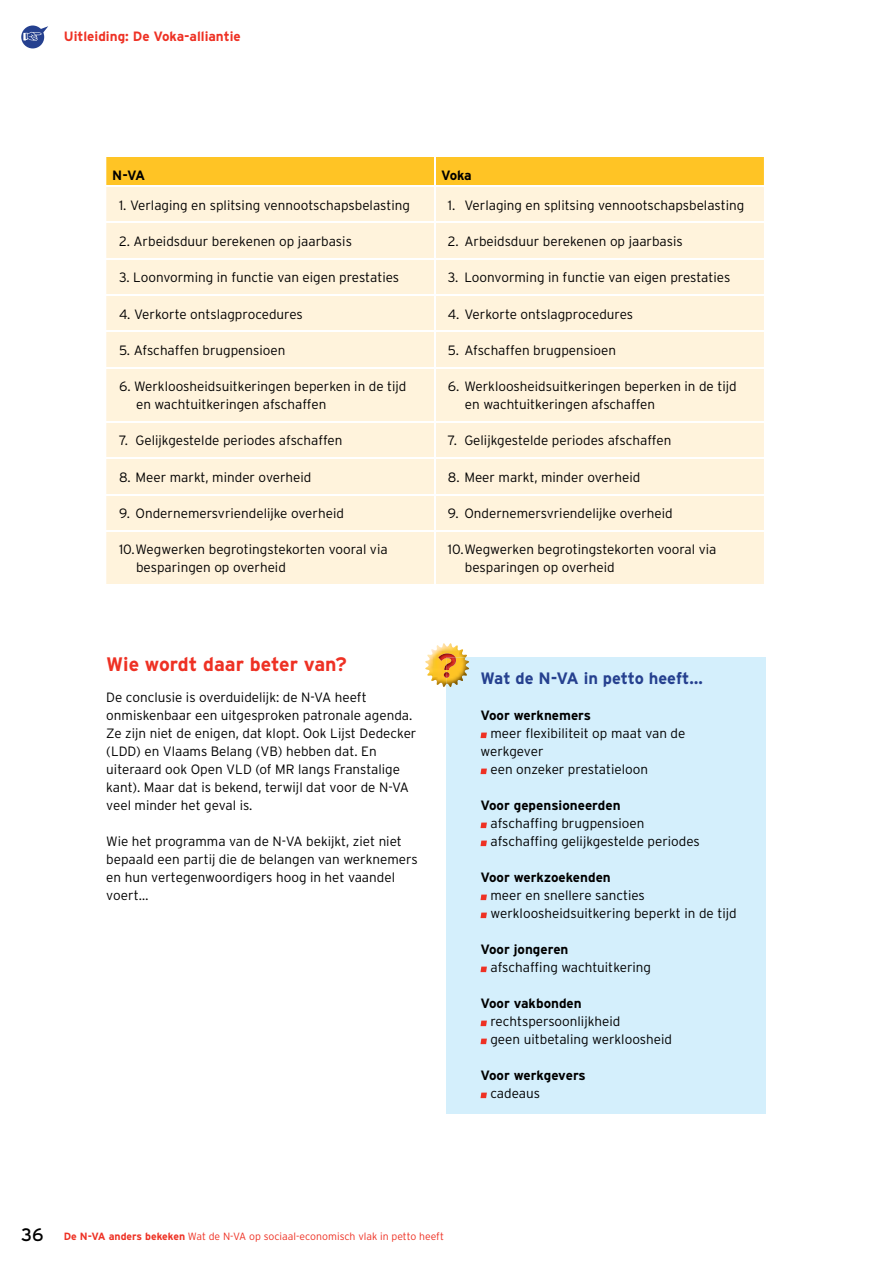
<style>
.page{position:relative;width:893px;height:1263px;background:#fff}
.page>*{position:absolute;margin:0;border:0;box-sizing:border-box;transform-origin:0 0}
.t1{font:700 19.5px "Interstate";color:#ee3124}
.t2{font:700 16.5px "Interstate";color:#25408f}
.t3{font:300 13.5px/18px "Interstate";color:#000}
.t4{font:700 13.5px "Interstate";color:#000}
.t5{font:700 13.5px "Interstate";color:#ee3124}
.t6{font:300 10.5px "Interstate";color:#ee3124}
.s1{font-weight:400;font-size:18px;color:#000}
.s2{font-weight:700}
</style>
<div class="page">
<div style="left:446px;top:657px;width:319px;height:457px;background:#d4effc"></div>
<div style="left:106px;top:157px;width:658px;height:28px;background:#ffc425"></div>
<div style="left:106px;top:187px;width:658px;height:397px;background:#fff3dc"></div>
<hr style="left:434px;top:156px;width:2px;height:29px;background:#fff">
<hr style="left:434px;top:187px;width:2px;height:35px;background:#fff">
<hr style="left:106px;top:222px;width:329px;height:1px;background:#fff">
<hr style="left:435px;top:222px;width:329px;height:1px;background:#fff">
<hr style="left:434px;top:223px;width:2px;height:35px;background:#fff">
<hr style="left:106px;top:258px;width:329px;height:1px;background:#fff">
<hr style="left:435px;top:258px;width:329px;height:1px;background:#fff">
<hr style="left:434px;top:259px;width:2px;height:35px;background:#fff">
<hr style="left:106px;top:294px;width:329px;height:2px;background:#fff">
<hr style="left:435px;top:294px;width:329px;height:2px;background:#fff">
<hr style="left:434px;top:296px;width:2px;height:34px;background:#fff">
<hr style="left:106px;top:330px;width:329px;height:2px;background:#fff">
<hr style="left:435px;top:330px;width:329px;height:2px;background:#fff">
<hr style="left:434px;top:332px;width:2px;height:35px;background:#fff">
<hr style="left:106px;top:367px;width:329px;height:1px;background:#fff">
<hr style="left:435px;top:367px;width:329px;height:1px;background:#fff">
<hr style="left:434px;top:368px;width:2px;height:53px;background:#fff">
<hr style="left:106px;top:421px;width:329px;height:2px;background:#fff">
<hr style="left:435px;top:421px;width:329px;height:2px;background:#fff">
<hr style="left:434px;top:423px;width:2px;height:34px;background:#fff">
<hr style="left:106px;top:457px;width:329px;height:2px;background:#fff">
<hr style="left:435px;top:457px;width:329px;height:2px;background:#fff">
<hr style="left:434px;top:459px;width:2px;height:35px;background:#fff">
<hr style="left:106px;top:494px;width:329px;height:1px;background:#fff">
<hr style="left:435px;top:494px;width:329px;height:1px;background:#fff">
<hr style="left:434px;top:495px;width:2px;height:35px;background:#fff">
<hr style="left:106px;top:530px;width:329px;height:2px;background:#fff">
<hr style="left:435px;top:530px;width:329px;height:2px;background:#fff">
<hr style="left:434px;top:532px;width:2px;height:52px;background:#fff">
<svg style="left:480px;top:732px;width:7px;height:6px"></svg>
<svg style="left:480px;top:768px;width:7px;height:6px"></svg>
<svg style="left:480px;top:822px;width:7px;height:6px"></svg>
<svg style="left:480px;top:840px;width:7px;height:6px"></svg>
<svg style="left:480px;top:894px;width:7px;height:6px"></svg>
<svg style="left:480px;top:912px;width:7px;height:6px"></svg>
<svg style="left:480px;top:966px;width:7px;height:6px"></svg>
<svg style="left:480px;top:1020px;width:7px;height:6px"></svg>
<svg style="left:480px;top:1038px;width:7px;height:6px"></svg>
<svg style="left:480px;top:1092px;width:7px;height:6px"></svg>
<img style="left:425px;top:643px;width:42px;height:44px">
<img style="left:446px;top:657px;width:23px;height:30px">
<img style="left:438px;top:653px;width:17px;height:17px">
<svg style="left:444px;top:657px;width:12px;height:21px"></svg>
<svg style="left:21px;top:26px;width:27px;height:22px"></svg>
<p class="t5" style="left:64px;top:28px;width:179px">Uitleiding: De Voka-alliantie</p>
<p class="t4" style="left:112px;top:167px;width:35px">N-VA</p>
<p class="t4" style="left:441px;top:167px;width:32px">Voka</p>
<p class="t3" style="left:119px;top:196px;width:292px">1. Verlaging en splitsing vennootschapsbelasting</p>
<p class="t3" style="left:448px;top:196px;width:298px">1. Verlaging en splitsing vennootschapsbelasting</p>
<p class="t3" style="left:119px;top:232px;width:234px">2. Arbeidsduur berekenen op jaarbasis</p>
<p class="t3" style="left:448px;top:232px;width:236px">2. Arbeidsduur berekenen op jaarbasis</p>
<p class="t3" style="left:119px;top:268px;width:282px">3. Loonvorming in functie van eigen prestaties</p>
<p class="t3" style="left:448px;top:268px;width:284px">3. Loonvorming in functie van eigen prestaties</p>
<p class="t3" style="left:119px;top:305px;width:185px">4. Verkorte ontslagprocedures</p>
<p class="t3" style="left:448px;top:305px;width:187px">4. Verkorte ontslagprocedures</p>
<p class="t3" style="left:119px;top:341px;width:168px">5. Afschaffen brugpensioen</p>
<p class="t3" style="left:448px;top:341px;width:170px">5. Afschaffen brugpensioen</p>
<p class="t3" style="left:136px;top:377px;width:272px;text-indent:-17px">6. Werkloosheidsuitkeringen beperken in de tijd en wachtuitkeringen afschaffen</p>
<p class="t3" style="left:465px;top:377px;width:273px;text-indent:-17px">6. Werkloosheidsuitkeringen beperken in de tijd en wachtuitkeringen afschaffen</p>
<p class="t3" style="left:119px;top:432px;width:225px">7. Gelijkgestelde periodes afschaffen</p>
<p class="t3" style="left:448px;top:432px;width:225px">7. Gelijkgestelde periodes afschaffen</p>
<p class="t3" style="left:119px;top:468px;width:194px">8. Meer markt, minder overheid</p>
<p class="t3" style="left:448px;top:468px;width:194px">8. Meer markt, minder overheid</p>
<p class="t3" style="left:119px;top:504px;width:226px">9. Ondernemersvriendelijke overheid</p>
<p class="t3" style="left:448px;top:504px;width:226px">9. Ondernemersvriendelijke overheid</p>
<p class="t3" style="left:136px;top:541px;width:253px;text-indent:-17px">10. Wegwerken begrotingstekorten vooral via besparingen op overheid</p>
<p class="t3" style="left:465px;top:541px;width:253px;text-indent:-17px">10. Wegwerken begrotingstekorten vooral via besparingen op overheid</p>
<h1 class="t1" style="left:106px;top:652px;width:242px">Wie wordt daar beter van?</h1>
<p class="t3" style="left:106px;top:688px;width:312px">De conclusie is overduidelijk: de N-VA heeft onmiskenbaar een uitgesproken patronale agenda.<br>Ze zijn niet de enigen, dat klopt. Ook Lijst Dedecker (LDD) en Vlaams Belang (VB) hebben dat. En uiteraard ook Open VLD (of MR langs Franstalige kant). Maar dat is bekend, terwijl dat voor de N-VA veel minder het geval is.</p>
<p class="t3" style="left:106px;top:832px;width:313px">Wie het programma van de N-VA bekijkt, ziet niet bepaald een partij die de belangen van werknemers en hun vertegenwoordigers hoog in het vaandel voert…</p>
<p class="t2" style="left:480px;top:668px;width:224px">Wat de N-VA in petto heeft…</p>
<p class="t4" style="left:480px;top:707px;width:112px">Voor werknemers</p>
<p class="t3" style="left:490px;top:724px;width:197px">meer flexibiliteit op maat van de</p>
<p class="t3" style="left:480px;top:742px;width:64px">werkgever</p>
<p class="t3" style="left:490px;top:760px;width:159px">een onzeker prestatieloon</p>
<p class="t4" style="left:480px;top:797px;width:142px">Voor gepensioneerden</p>
<p class="t3" style="left:490px;top:814px;width:211px">afschaffing brugpensioen afschaffing gelijkgestelde periodes</p>
<p class="t4" style="left:480px;top:869px;width:132px">Voor werkzoekenden</p>
<p class="t3" style="left:490px;top:886px;width:248px">meer en snellere sancties werkloosheidsuitkering beperkt in de tijd</p>
<p class="t4" style="left:480px;top:941px;width:90px">Voor jongeren</p>
<p class="t3" style="left:490px;top:958px;width:162px">afschaffing wachtuitkering</p>
<p class="t4" style="left:480px;top:995px;width:103px">Voor vakbonden</p>
<p class="t3" style="left:490px;top:1012px;width:183px">rechtspersoonlijkheid<br>geen uitbetaling werkloosheid</p>
<p class="t4" style="left:480px;top:1067px;width:107px">Voor werkgevers</p>
<p class="t3" style="left:490px;top:1084px;width:51px">cadeaus</p>
<p class="t6" style="left:21px;top:1230px;width:424px"><span class="s1">36</span> <span class="s2">De N-VA anders bekeken</span> Wat de N-VA op sociaal-economisch vlak in petto heeft</p>
</div>
